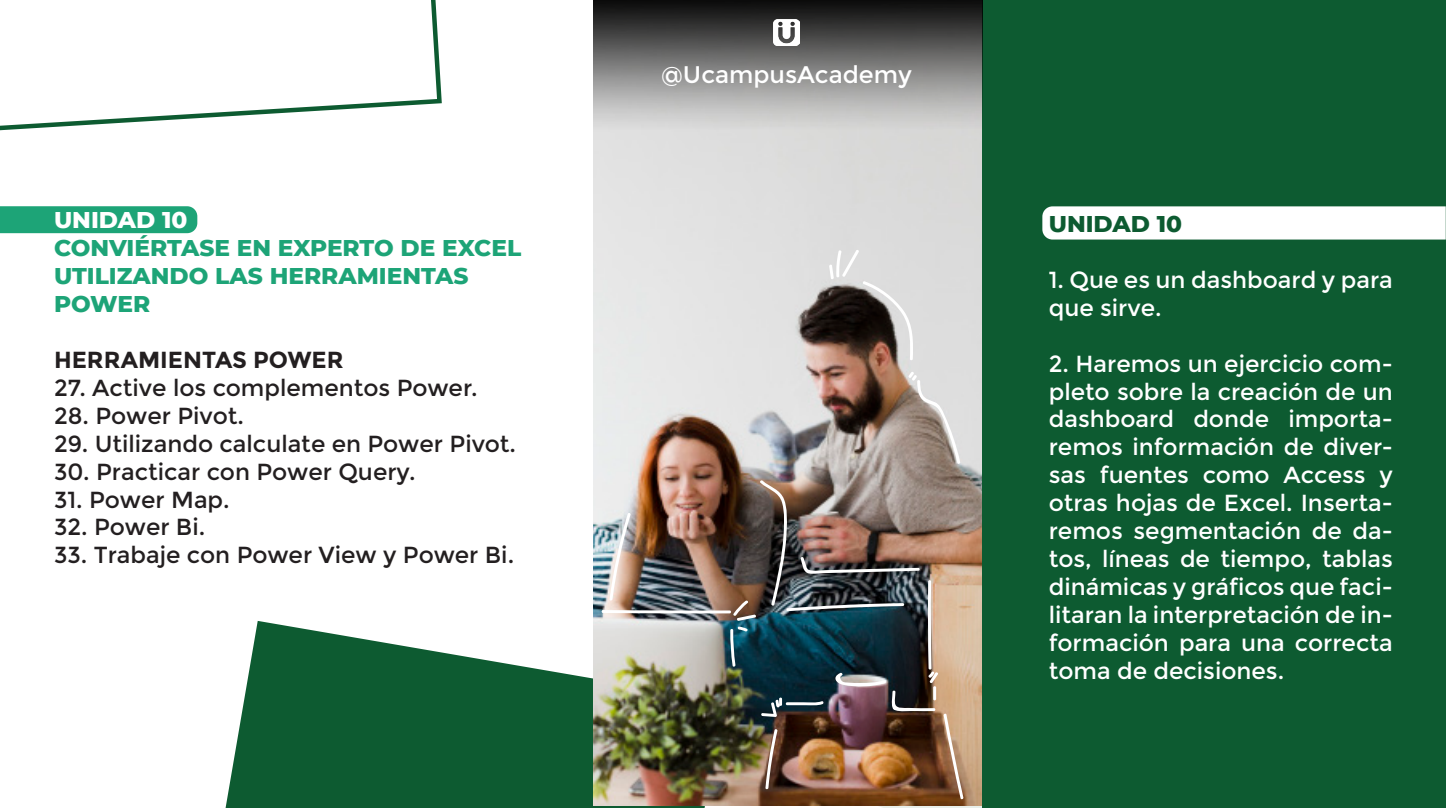
<style>
.page{position:relative;width:1446px;height:808px;background:#fff}
.page>*{position:absolute;margin:0;border:0;box-sizing:border-box;transform-origin:0 0}
.t1{font:973.95px "Fashion Fetish";color:#196238}
.t2{font:24px "Montserrat";color:#fff}
.t3{font:23.25px/27.9px "Montserrat";color:#fff}
.t4{font:23.25px "Montserrat";color:#231f20}
.t5{font:800 23.25px/27.9px "Montserrat";color:#1da477}
.t6{font:700 23.25px "Montserrat";color:#231f20}
.t7{font:800 23.25px "Montserrat";color:#0d5b31}
.t8{font:800 23.25px "Montserrat";color:#fff}
</style>
<div class="page">
<div style="left:1416px;top:351px;width:30px;height:128px;background:#0d5b31"></div>
<svg style="left:226px;top:621px;width:497px;height:187px;fill:#0d5b31"></svg>
<div style="left:0;top:206px;width:197px;height:27px;background:#1da477"></div>
<img style="left:593px;top:220px;width:389px;height:585px">
<div style="left:982px;top:0;width:463px;height:808px;background:#0d5b31"></div>
<div style="left:1042px;top:206px;width:403px;height:34px;background:#fff"></div>
<svg style="left:0;top:0;width:442px;height:131px"></svg>
<img style="left:742px;top:372px;width:240px;height:93px">
<svg style="left:829px;top:249px;width:84px;height:112px;background:#8f8783"></svg>
<img style="left:601px;top:479px;width:363px;height:321px">
<img style="left:593px;top:0;width:389px;height:220px">
<img style="left:774px;top:20px;width:25px;height:25px">
<p class="t8" style="left:54px;top:203px;width:135px">UNIDAD 10</p>
<p class="t5" style="left:54px;top:233px;width:469px">CONVIÉRTASE EN EXPERTO DE EXCEL<br>UTILIZANDO LAS HERRAMIENTAS<br>POWER</p>
<p class="t6" style="left:54px;top:346px;width:291px">HERRAMIENTAS POWER</p>
<p class="t4" style="left:54px;top:374px;width:425px">27. Active los complementos Power.</p>
<p class="t4" style="left:54px;top:402px;width:191px">28. Power Pivot.</p>
<p class="t4" style="left:54px;top:430px;width:463px">29. Utilizando calculate en Power Pivot.</p>
<p class="t4" style="left:54px;top:458px;width:363px">30. Practicar con Power Query.</p>
<p class="t4" style="left:54px;top:486px;width:177px">31. Power Map.</p>
<p class="t4" style="left:54px;top:514px;width:153px">32. Power Bi.</p>
<p class="t4" style="left:54px;top:542px;width:462px">33. Trabaje con Power View y Power Bi.</p>
<h1 class="t1" style="left:550px;top:-387px;width:829px">C</h1>
<p class="t2" style="left:661px;top:61px;width:252px">@UcampusAcademy</p>
<p class="t7" style="left:1049px;top:207px;width:135px">UNIDAD 10</p>
<p class="t3" style="left:1049px;top:266px;width:345px">1. Que es un dashboard y para que sirve.</p>
<p class="t3" style="left:1049px;top:350px;width:346px;text-align:justify">2. Haremos un ejercicio com&shy;pleto sobre la creación de un dashboard donde importa&shy;remos información de diver&shy;sas fuentes como Access y otras hojas de Excel. Inserta&shy;remos segmentación de da&shy;tos, líneas de tiempo, tablas dinámicas y gráficos que faci&shy;litaran la interpretación de in&shy;formación para una correcta toma de decisiones.</p>
</div>
